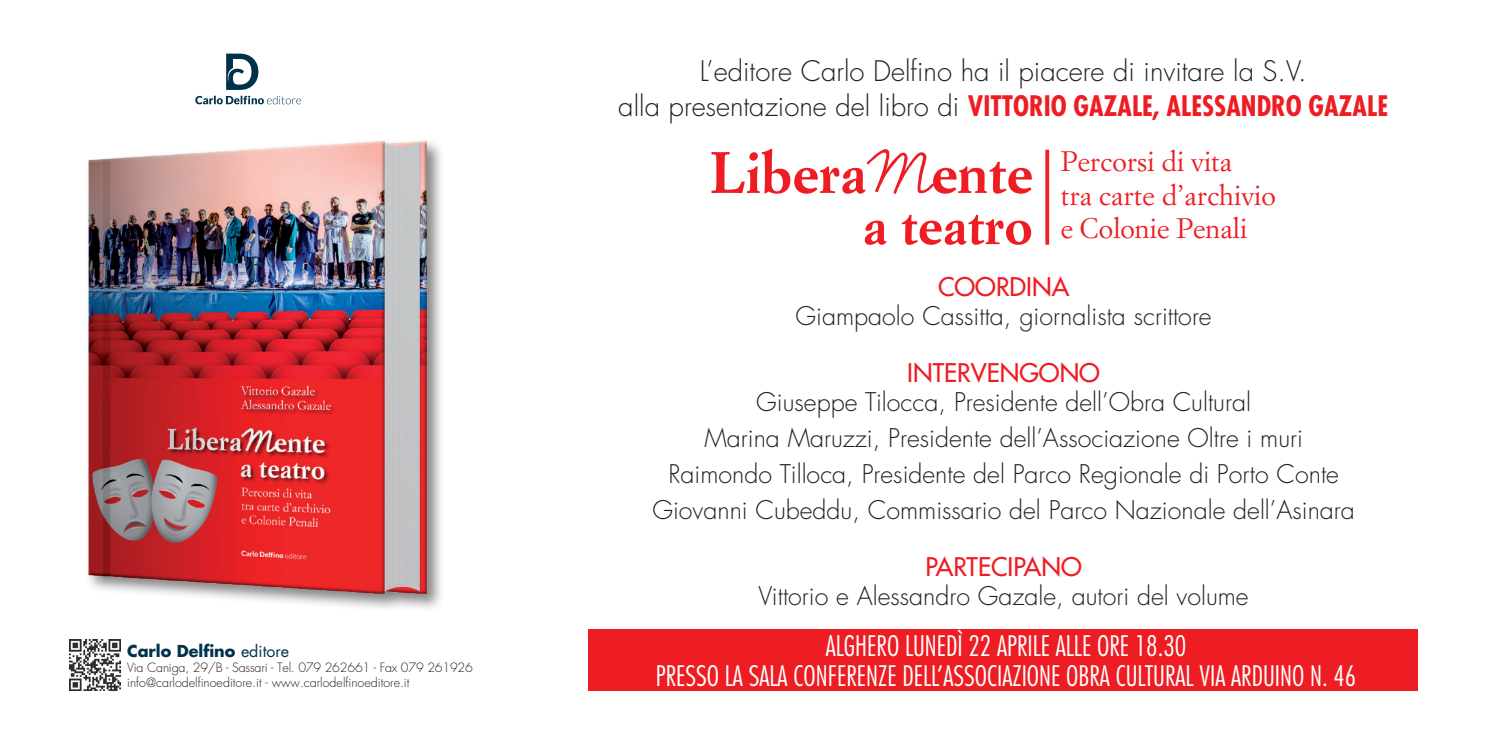
<style>
.page{position:relative;width:1489px;height:745px;background:#fff}
.page>*{position:absolute;margin:0;border:0;box-sizing:border-box;transform-origin:0 0}
.t1{font:700 57.25px "Simoncini Garamond";color:#ee1d23}
.t2{font:700 53.75px "Simoncini Garamond";color:#ee1d23}
.t3{font:27.75px/33.2px "Simoncini Garamond";color:#ee1d23}
.t4{font:300 27.5px/35px "Futura";color:#231f20;text-align:center}
.t5{font:300 condensed 27.5px/30px "Futura";color:#fff;text-align:center}
.t6{font:300 25px/35.8px "Futura";color:#231f20;text-align:center}
.t7{font:25px "Futura";color:#ee1d23}
.t8{font:700 16px "Futura";color:#00324b}
.t9{font:300 12.5px/15px "Futura";color:#231f20}
.s1{font-weight:400}
.s2{font-weight:700;font-stretch:condensed;color:#ee1d23}
.s3{font-family:"Bellfort Draw Script";font-weight:400;font-size:68.75px}
</style>
<div class="page">
<img style="left:70px;top:639px;width:50px;height:50px">
<div style="left:588px;top:628px;width:829px;height:61px;background:#ee1d23"></div>
<svg style="left:195px;top:54px;width:106px;height:50px"></svg>
<div style="left:85px;top:138px;width:360px;height:474px;background:#231f20;opacity:.55"></div>
<img style="left:85px;top:138px;width:360px;height:460px">
<svg style="left:1045px;top:150px;width:4px;height:94px"></svg>
<p class="t8" style="left:127px;top:640px;width:164px">Carlo Delfino <span class="s1">editore</span></p>
<p class="t9" style="left:127px;top:660px;width:347px">Via Caniga, 29/B - Sassari - Tel. 079 262661 - Fax 079 261926 info@carlodelfinoeditore.it - www.carlodelfinoeditore.it</p>
<p class="t4" style="left:618px;top:54px;width:771px">L’editore Carlo Delfino ha il piacere di invitare la S.V.<br>alla presentazione del libro di <span class="s2">VITTORIO GAZALE, ALESSANDRO GAZALE</span></p>
<h1 class="t1" style="left:709px;top:137px;width:325px">Libera<span class="s3">M</span>ente</h1>
<h2 class="t2" style="left:862px;top:191px;width:172px">a teatro</h2>
<p class="t3" style="left:1060px;top:144px;width:217px">Percorsi di vita<br>tra carte d’archivio e Colonie Penali</p>
<p class="t7" style="left:938px;top:270px;width:133px">COORDINA</p>
<p class="t6" style="left:795px;top:298px;width:417px">Giampaolo Cassitta, giornalista scrittore</p>
<p class="t7" style="left:907px;top:356px;width:194px">INTERVENGONO</p>
<p class="t6" style="left:652px;top:384px;width:704px">Giuseppe Tilocca, Presidente dell’Obra Cultural<br>Marina Maruzzi, Presidente dell’Associazione Oltre i muri Raimondo Tilloca, Presidente del Parco Regionale di Porto Conte Giovanni Cubeddu, Commissario del Parco Nazionale dell’Asinara</p>
<p class="t7" style="left:925px;top:550px;width:158px">PARTECIPANO</p>
<p class="t6" style="left:758px;top:578px;width:491px">Vittorio e Alessandro Gazale, autori del volume</p>
<p class="t5" style="left:655px;top:629px;width:702px">ALGHERO LUNEDÌ 22 APRILE ALLE ORE 18.30<br>PRESSO LA SALA CONFERENZE DELL’ASSOCIAZIONE OBRA CULTURAL VIA ARDUINO N. 46</p>
</div>
